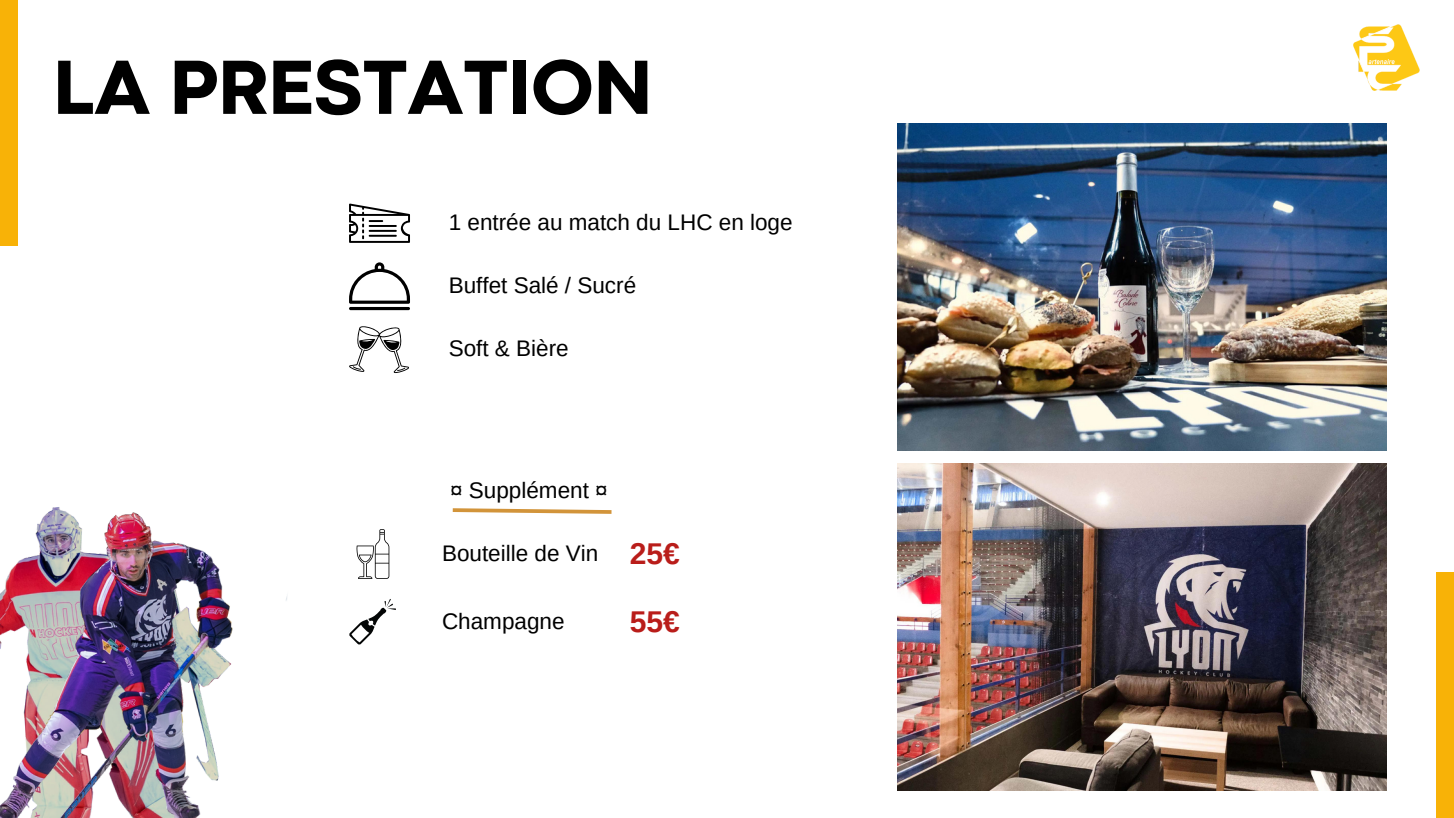
<style>
.page{position:relative;width:1454px;height:818px;background:#fff}
.page>*{position:absolute;margin:0;border:0;box-sizing:border-box;transform-origin:0 0}
.t1{font:800 80px "Codec Pro";color:#000}
.t2{font:700 30px "Arimo";color:#b91d1a}
.t3{font:22.5px "Arimo";color:#000}
</style>
<div class="page">
<img style="left:1353px;top:24px;width:67px;height:67px">
<img style="left:897px;top:464px;width:489px;height:326px">
<img style="left:897px;top:124px;width:489px;height:326px">
<svg style="left:349px;top:203px;width:61px;height:40px"></svg>
<svg style="left:349px;top:262px;width:61px;height:42px"></svg>
<hr style="left:349px;top:307px;width:61px;height:3px;background:#000;border-radius:2px">
<img style="left:0;top:507px;width:287px;height:310px">
<svg style="left:349px;top:326px;width:60px;height:47px"></svg>
<svg style="left:356px;top:529px;width:33px;height:50px"></svg>
<svg style="left:349px;top:599px;width:47px;height:45px"></svg>
<svg style="left:452px;top:508px;width:160px;height:6px"></svg>
<div style="left:0;top:0;width:17px;height:245px;background:#f8b207"></div>
<div style="left:1436px;top:572px;width:17px;height:245px;background:#f8b207"></div>
<p class="t1" style="left:53px;top:59px;width:601px">LA PRESTATION</p>
<p class="t3" style="left:448px;top:210px;width:345px">1 entrée au match du LHC en loge</p>
<p class="t3" style="left:448px;top:273px;width:189px">Buffet Salé / Sucré</p>
<p class="t3" style="left:448px;top:336px;width:121px">Soft &amp; Bière</p>
<p class="t3" style="left:450px;top:478px;width:159px">¤ Supplément ¤</p>
<p class="t3" style="left:442px;top:541px;width:158px">Bouteille de Vin</p>
<p class="t3" style="left:442px;top:608px;width:124px">Champagne</p>
<p class="t2" style="left:629px;top:537px;width:52px">25€</p>
<p class="t2" style="left:629px;top:605px;width:52px">55€</p>
</div>
